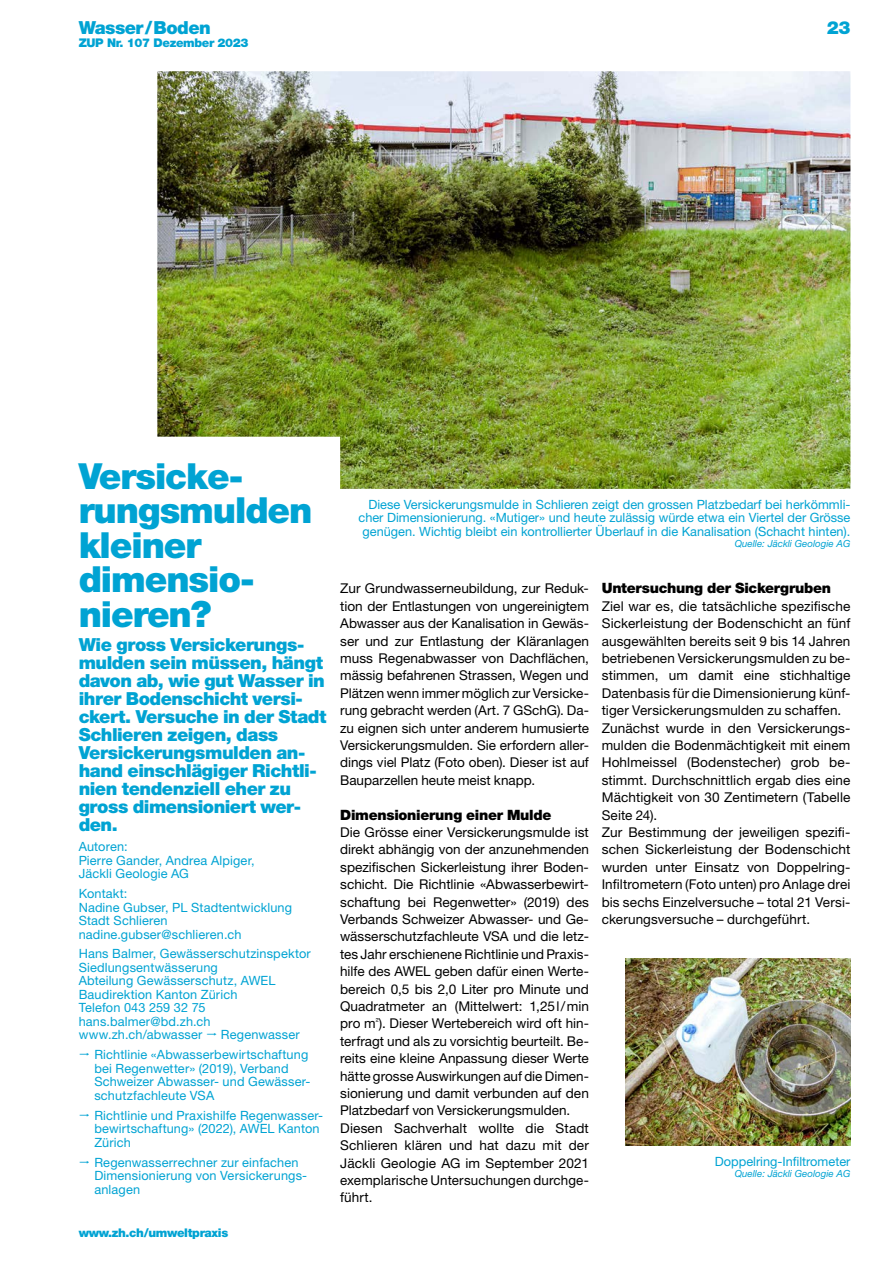
<style>
.page{position:relative;width:893px;height:1263px;background:#fff}
.page>*{position:absolute;margin:0;border:0;box-sizing:border-box;transform-origin:0 0}
.H1-24-Haupt-Titel_1_Ebene{font:900 36px/34.5px "Helvetica Neue LT Std";letter-spacing:-.03em;color:#00a3d3}
.P-12-Lead{font:900 18px/18px "Helvetica Neue LT Std";letter-spacing:-.025em;color:#00a3d3}
.H2-9_5-Zwi-Titel_2_Ebene{font:900 14.25px "Helvetica Neue LT Std";letter-spacing:-.02em;color:#000}
.P-9-_Grundtext{font:13.5px/17.4px "Helvetica Neue LT Std";letter-spacing:.01em;color:#000;text-align:justify}
.P-8_5-Autor{font:12.75px/13.5px "Helvetica Neue LT Std";letter-spacing:.01em;color:#00a3d3}
.P-8_5-AufzählungPFEIL{font:12.75px/13.5px "Helvetica Neue LT Std";letter-spacing:.01em;color:#00a3d3}
.P-8_5-Legende{font:12.75px/13.5px "Helvetica Neue LT Std";color:#00a3d3;text-align:right}
.t1{font:900 12px "Helvetica Neue LT Std";letter-spacing:-.03em;color:#00a3d3}
.P-6_5-Quelle{font:italic 9.75px "Helvetica Neue LT Std";color:#00a3d3}
</style>
<div class="page">
<img style="left:157px;top:71px;width:693px;height:418px">
<img style="left:625px;top:959px;width:225px;height:187px">
<h2 class="P-12-Lead" style="left:79px;top:19px;width:134px">Wasser/Boden</h2>
<p class="t1" style="left:79px;top:35px;width:171px">ZUP Nr. 107 Dezember 2023</p>
<h2 class="P-12-Lead" style="left:827px;top:19px;width:25px">23</h2>
<h1 class="H1-24-Haupt-Titel_1_Ebene" style="left:79px;top:459px;width:235px">Versicke&shy;rungsmulden kleiner dimensio&shy;nieren?</h1>
<p class="P-12-Lead" style="left:79px;top:636px;width:249px">Wie gross Versickerungs&shy;mulden sein müssen, hängt davon ab, wie gut Wasser in ihrer Bodenschicht versi&shy;ckert. Versuche in der Stadt<br>Schlieren zeigen, dass<br>Versickerungsmulden an&shy;hand einschlägiger Richtli&shy;nien tendenziell eher zu gross dimensioniert wer&shy;den.</p>
<p class="P-8_5-Autor" style="left:79px;top:840px;width:178px">Autoren:<br>Pierre Gander, Andrea Alpiger,<br>Jäckli Geologie AG</p>
<p class="P-8_5-Autor" style="left:79px;top:886px;width:215px">Kontakt:<br>Nadine Gubser, PL Stadtentwicklung<br>Stadt Schlieren nadine.gubser@schlieren.ch</p>
<p class="P-8_5-Autor" style="left:79px;top:947px;width:234px">Hans Balmer, Gewässerschutzinspektor<br>Siedlungsentwässerung<br>Abteilung Gewässerschutz, AWEL<br>Baudirektion Kanton Zürich<br>Telefon 043 259 32 75 hans.balmer@bd.zh.ch www.zh.ch/abwasser</p>
<p class="P-8_5-Autor" style="left:221px;top:1028px;width:80px">Regenwasser</p>
<p class="P-8_5-AufzählungPFEIL" style="left:94px;top:1048px;width:218px;text-indent:-16px">● Richtlinie «Abwasserbewirtschaftung bei Regenwetter» (2019), Verband Schweizer Abwasser- und Gewässer&shy;schutzfachleute VSA</p>
<p class="P-8_5-AufzählungPFEIL" style="left:94px;top:1108px;width:230px;text-indent:-16px">● Richtlinie und Praxishilfe Regenwasser&shy;bewirtschaftung» (2022), AWEL Kanton<br>Zürich</p>
<p class="P-8_5-AufzählungPFEIL" style="left:94px;top:1155px;width:213px;text-indent:-16px">● Regenwasserrechner zur einfachen<br>Dimensionierung von Versickerungs&shy;anlagen</p>
<p class="t1" style="left:79px;top:1226px;width:151px">www.zh.ch/umweltpraxis</p>
<p class="P-8_5-Legende" style="left:359px;top:497px;width:493px">Diese Versickerungsmulde in Schlieren zeigt den grossen Platzbedarf bei herkömmli&shy;cher Dimensionierung. «Mutiger» und heute zulässig würde etwa ein Viertel der Grösse genügen. Wichtig bleibt ein kontrollierter Überlauf in die Kanalisation (Schacht hinten).</p>
<p class="P-6_5-Quelle" style="left:735px;top:537px;width:117px">Quelle: Jäckli Geologie AG</p>
<p class="P-9-_Grundtext" style="left:340px;top:580px;width:250px">Zur Grundwasserneubildung, zur Reduk&shy;tion der Entlastungen von ungereinigtem Abwasser aus der Kanalisation in Gewäs&shy;ser und zur Entlastung der Kläranlagen muss Regenabwasser von Dachflächen, mässig befahrenen Strassen, Wegen und Plätzen wenn immer möglich zur Versicke&shy;rung gebracht werden (Art. 7 GSchG). Da&shy;zu eignen sich unter anderem humusierte Versickerungsmulden. Sie erfordern aller&shy;dings viel Platz (Foto oben). Dieser ist auf Bauparzellen heute meist knapp.</p>
<h2 class="H2-9_5-Zwi-Titel_2_Ebene" style="left:340px;top:806px;width:213px">Dimensionierung einer Mulde</h2>
<p class="P-9-_Grundtext" style="left:340px;top:823px;width:250px">Die Grösse einer Versickerungsmulde ist direkt abhängig von der anzunehmenden spezifischen Sickerleistung ihrer Boden&shy;schicht. Die Richtlinie «Abwasserbewirt&shy;schaftung bei Regenwetter» (2019) des Verbands Schweizer Abwasser- und Ge&shy;wässerschutzfachleute VSA und die letz&shy;tes Jahr erschienene Richtlinie und Praxis&shy;hilfe des AWEL geben dafür einen Werte&shy;bereich 0,5 bis 2,0 Liter pro Minute und Quadratmeter an (Mittelwert: 1,25l/min pro m<sup>²</sup>). Dieser Wertebereich wird oft hin&shy;terfragt und als zu vorsichtig beurteilt. Be&shy;reits eine kleine Anpassung dieser Werte hätte grosse Auswirkungen auf die Dimen&shy;sionierung und damit verbunden auf den Platzbedarf von Versickerungsmulden.</p>
<p class="P-9-_Grundtext" style="left:340px;top:1119px;width:250px">Diesen Sachverhalt wollte die Stadt Schlieren klären und hat dazu mit der Jäckli Geologie AG im September 2021 exemplarische Untersuchungen durchge&shy;führt.</p>
<h2 class="H2-9_5-Zwi-Titel_2_Ebene" style="left:602px;top:580px;width:231px">Untersuchung der Sickergruben</h2>
<p class="P-9-_Grundtext" style="left:602px;top:597px;width:250px">Ziel war es, die tatsächliche spezifische Sickerleistung der Bodenschicht an fünf ausgewählten bereits seit 9 bis 14 Jahren betriebenen Versickerungsmulden zu be&shy;stimmen, um damit eine stichhaltige Datenbasis für die Dimensionierung künf&shy;tiger Versickerungsmulden zu schaffen.</p>
<p class="P-9-_Grundtext" style="left:602px;top:719px;width:250px">Zunächst wurde in den Versickerungs&shy;mulden die Bodenmächtigkeit mit einem Hohlmeissel (Bodenstecher) grob be&shy;stimmt. Durchschnittlich ergab dies eine Mächtigkeit von 30 Zentimetern (Tabelle Seite 24).</p>
<p class="P-9-_Grundtext" style="left:602px;top:823px;width:250px">Zur Bestimmung der jeweiligen spezifi&shy;schen Sickerleistung der Bodenschicht wurden unter Einsatz von Doppelring-Infiltrometern (Foto unten) pro Anlage drei bis sechs Einzelversuche – total 21 Versi&shy;ckerungsversuche – durchgeführt.</p>
<p class="P-8_5-Legende" style="left:715px;top:1154px;width:137px">Doppelring-Infiltrometer</p>
<p class="P-6_5-Quelle" style="left:735px;top:1167px;width:117px">Quelle: Jäckli Geologie AG</p>
</div>
